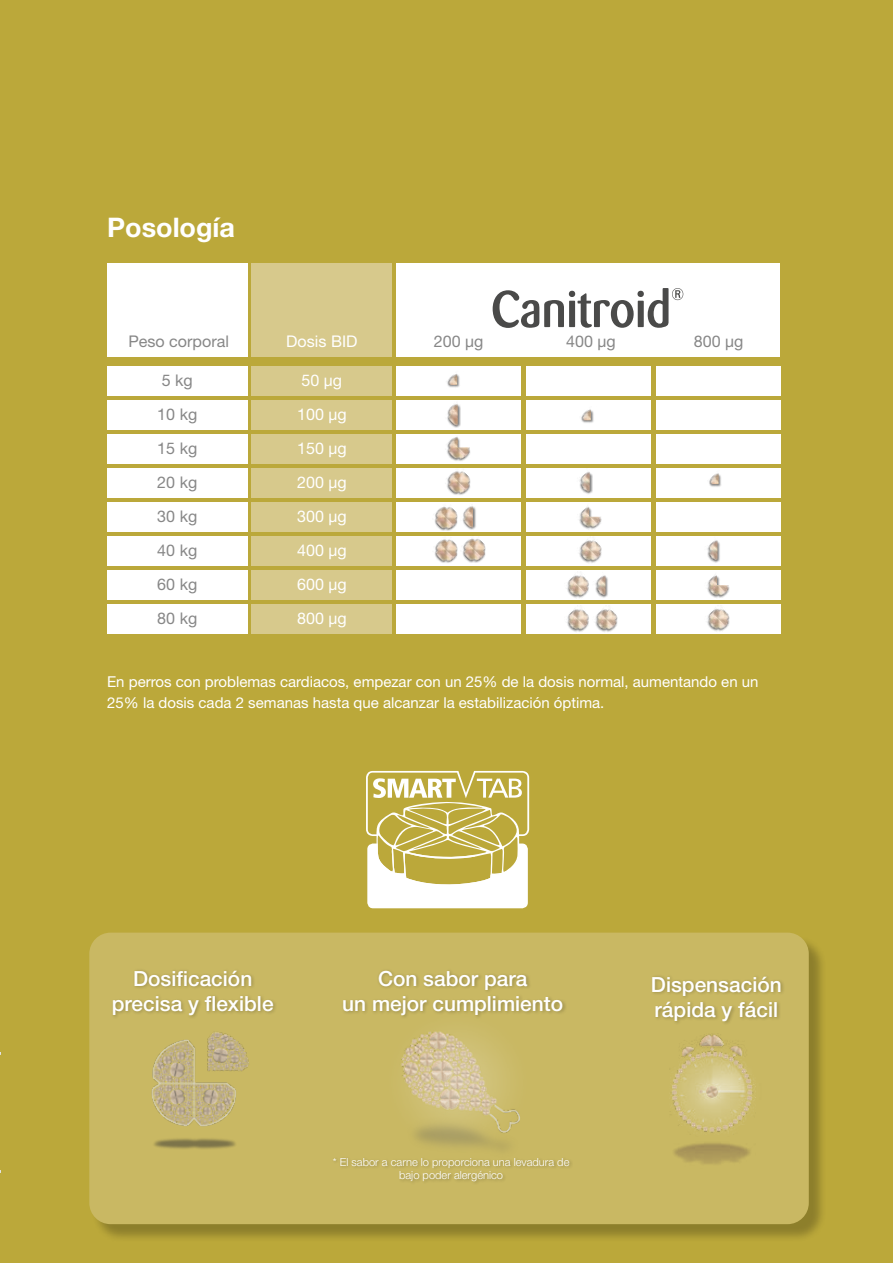
<style>
.page{position:relative;width:893px;height:1263px;background:#fff}
.page>*{position:absolute;margin:0;border:0;box-sizing:border-box;transform-origin:0 0}
.t1{font:700 27px "Helvetica Neue LT Std";color:#fff}
.t2{font:500 20.85px/25px "Helvetica Neue LT Std";color:#fff;text-align:center}
.t3{font:16.05px "Helvetica Neue LT Std";color:#878787}
.t4{font:16.05px "Helvetica Neue LT Std";color:#fff}
.t5{font:15px/21px "Helvetica Neue LT Std";color:#fff}
.t6{font:300 11.1px/13.4px "Helvetica Neue LT Std";color:#fff;text-align:center}
</style>
<div class="page">
<div style="left:1px;top:0;width:892px;height:1263px;background:#bba83a"></div>
<div style="left:107px;top:264px;width:140px;height:93px;background:#fff"></div>
<div style="left:252px;top:264px;width:140px;height:93px;background:#d7c98c"></div>
<img style="left:0;top:1052px;width:1px;height:211px">
<div style="left:107px;top:366px;width:140px;height:29px;background:#fff"></div>
<div style="left:252px;top:366px;width:140px;height:29px;background:#d7c98c"></div>
<div style="left:107px;top:400px;width:140px;height:29px;background:#fff"></div>
<div style="left:252px;top:400px;width:140px;height:29px;background:#d7c98c"></div>
<div style="left:107px;top:434px;width:140px;height:29px;background:#fff"></div>
<div style="left:252px;top:434px;width:140px;height:29px;background:#d7c98c"></div>
<div style="left:107px;top:468px;width:140px;height:29px;background:#fff"></div>
<div style="left:252px;top:468px;width:140px;height:29px;background:#d7c98c"></div>
<div style="left:107px;top:502px;width:140px;height:29px;background:#fff"></div>
<div style="left:252px;top:502px;width:140px;height:29px;background:#d7c98c"></div>
<div style="left:107px;top:536px;width:140px;height:30px;background:#fff"></div>
<div style="left:252px;top:536px;width:140px;height:30px;background:#d7c98c"></div>
<div style="left:107px;top:570px;width:140px;height:30px;background:#fff"></div>
<div style="left:252px;top:570px;width:140px;height:30px;background:#d7c98c"></div>
<div style="left:107px;top:604px;width:140px;height:30px;background:#fff"></div>
<div style="left:252px;top:604px;width:140px;height:30px;background:#d7c98c"></div>
<div style="left:526px;top:366px;width:125px;height:29px;background:#fff"></div>
<div style="left:656px;top:366px;width:125px;height:29px;background:#fff"></div>
<div style="left:396px;top:366px;width:125px;height:29px;background:#fff"></div>
<div style="left:396px;top:400px;width:125px;height:29px;background:#fff"></div>
<div style="left:526px;top:400px;width:125px;height:29px;background:#fff"></div>
<div style="left:656px;top:400px;width:125px;height:29px;background:#fff"></div>
<div style="left:396px;top:434px;width:125px;height:29px;background:#fff"></div>
<div style="left:526px;top:434px;width:125px;height:29px;background:#fff"></div>
<div style="left:656px;top:434px;width:125px;height:29px;background:#fff"></div>
<div style="left:396px;top:468px;width:125px;height:29px;background:#fff"></div>
<div style="left:526px;top:468px;width:125px;height:29px;background:#fff"></div>
<div style="left:656px;top:468px;width:125px;height:29px;background:#fff"></div>
<div style="left:396px;top:502px;width:125px;height:29px;background:#fff"></div>
<div style="left:526px;top:502px;width:125px;height:29px;background:#fff"></div>
<div style="left:656px;top:502px;width:125px;height:29px;background:#fff"></div>
<div style="left:396px;top:536px;width:125px;height:30px;background:#fff"></div>
<div style="left:526px;top:536px;width:125px;height:30px;background:#fff"></div>
<div style="left:656px;top:536px;width:125px;height:30px;background:#fff"></div>
<div style="left:396px;top:570px;width:125px;height:30px;background:#fff"></div>
<div style="left:526px;top:570px;width:125px;height:30px;background:#fff"></div>
<div style="left:656px;top:570px;width:125px;height:30px;background:#fff"></div>
<div style="left:396px;top:604px;width:125px;height:30px;background:#fff"></div>
<div style="left:526px;top:604px;width:125px;height:30px;background:#fff"></div>
<div style="left:656px;top:604px;width:125px;height:30px;background:#fff"></div>
<div style="left:396px;top:264px;width:384px;height:93px;background:#fff"></div>
<svg style="left:493px;top:288px;width:190px;height:40px"></svg>
<img style="left:447px;top:374px;width:13px;height:14px">
<div style="left:447px;top:404px;width:14px;height:24px;background:#000;opacity:.5"></div>
<img style="left:447px;top:404px;width:11px;height:24px">
<img style="left:447px;top:437px;width:23px;height:24px">
<img style="left:447px;top:471px;width:23px;height:24px">
<div style="left:434px;top:507px;width:24px;height:24px;background:#000;opacity:.5"></div>
<img style="left:434px;top:506px;width:23px;height:25px">
<div style="left:462px;top:506px;width:14px;height:25px;background:#000;opacity:.5"></div>
<img style="left:462px;top:506px;width:11px;height:24px">
<div style="left:434px;top:540px;width:25px;height:24px;background:#000;opacity:.5"></div>
<img style="left:434px;top:539px;width:23px;height:25px">
<div style="left:462px;top:539px;width:24px;height:24px;background:#000;opacity:.5"></div>
<img style="left:462px;top:538px;width:23px;height:25px">
<div style="left:579px;top:472px;width:14px;height:23px;background:#000;opacity:.5"></div>
<img style="left:579px;top:471px;width:11px;height:24px">
<img style="left:579px;top:507px;width:23px;height:23px">
<img style="left:579px;top:539px;width:23px;height:24px">
<img style="left:566px;top:575px;width:23px;height:23px">
<div style="left:595px;top:576px;width:14px;height:22px;background:#000;opacity:.5"></div>
<img style="left:595px;top:575px;width:10px;height:23px">
<img style="left:567px;top:609px;width:22px;height:23px">
<img style="left:595px;top:609px;width:23px;height:23px">
<div style="left:707px;top:540px;width:14px;height:23px;background:#000;opacity:.5"></div>
<img style="left:707px;top:540px;width:10px;height:23px">
<img style="left:707px;top:575px;width:23px;height:23px">
<img style="left:707px;top:608px;width:23px;height:24px">
<div style="left:92px;top:935px;width:736px;height:308px;background:#000;opacity:.25"></div>
<div style="left:89px;top:933px;width:720px;height:291px;background:#c9b863;border-radius:21px"></div>
<img style="left:151px;top:1032px;width:98px;height:117px">
<div style="left:111px;top:968px;width:167px;height:51px;background:#000;opacity:.25"></div>
<img style="left:401px;top:1031px;width:119px;height:119px">
<div style="left:331px;top:1156px;width:242px;height:29px;background:#000;opacity:.25"></div>
<div style="left:341px;top:968px;width:226px;height:51px;background:#000;opacity:.25"></div>
<img style="left:671px;top:1034px;width:85px;height:130px">
<div style="left:650px;top:974px;width:135px;height:52px;background:#000;opacity:.25"></div>
<svg style="left:366px;top:771px;width:163px;height:137px"></svg>
<img style="left:581px;top:409px;width:13px;height:14px">
<img style="left:709px;top:473px;width:12px;height:14px">
<h1 class="t1" style="left:107px;top:210px;width:129px">Posología</h1>
<p class="t3" style="left:128px;top:332px;width:102px">Peso corporal</p>
<p class="t4" style="left:286px;top:332px;width:73px">Dosis BID</p>
<p class="t3" style="left:434px;top:332px;width:51px">200 µg</p>
<p class="t3" style="left:566px;top:332px;width:51px">400 µg</p>
<p class="t3" style="left:694px;top:332px;width:51px">800 µg</p>
<p class="t3" style="left:162px;top:371px;width:33px">5 kg</p>
<p class="t4" style="left:302px;top:371px;width:42px">50 µg</p>
<p class="t3" style="left:157px;top:405px;width:41px">10 kg</p>
<p class="t4" style="left:297px;top:405px;width:51px">100 µg</p>
<p class="t3" style="left:157px;top:439px;width:41px">15 kg</p>
<p class="t4" style="left:297px;top:439px;width:51px">150 µg</p>
<p class="t3" style="left:157px;top:473px;width:41px">20 kg</p>
<p class="t4" style="left:297px;top:473px;width:51px">200 µg</p>
<p class="t3" style="left:157px;top:507px;width:41px">30 kg</p>
<p class="t4" style="left:297px;top:507px;width:51px">300 µg</p>
<p class="t3" style="left:157px;top:541px;width:41px">40 kg</p>
<p class="t4" style="left:297px;top:541px;width:51px">400 µg</p>
<p class="t3" style="left:157px;top:575px;width:41px">60 kg</p>
<p class="t4" style="left:297px;top:575px;width:51px">600 µg</p>
<p class="t3" style="left:157px;top:609px;width:41px">80 kg</p>
<p class="t4" style="left:297px;top:609px;width:51px">800 µg</p>
<p class="t5" style="left:107px;top:671px;width:653px">En perros con problemas cardiacos, empezar con un 25% de la dosis normal, aumentando en un<br>25% la dosis cada 2 semanas hasta que alcanzar la estabilización óptima.</p>
<h2 class="t2" style="left:112px;top:965px;width:163px">Dosificación precisa y flexible</h2>
<h2 class="t2" style="left:342px;top:965px;width:222px">Con sabor para<br>un mejor cumplimiento</h2>
<h2 class="t2" style="left:651px;top:971px;width:132px;text-align:left">Dispensación rápida y fácil</h2>
<p class="t6" style="left:333px;top:1155px;width:238px">* El sabor a carne lo proporciona una levadura de bajo poder alergénico</p>
</div>
